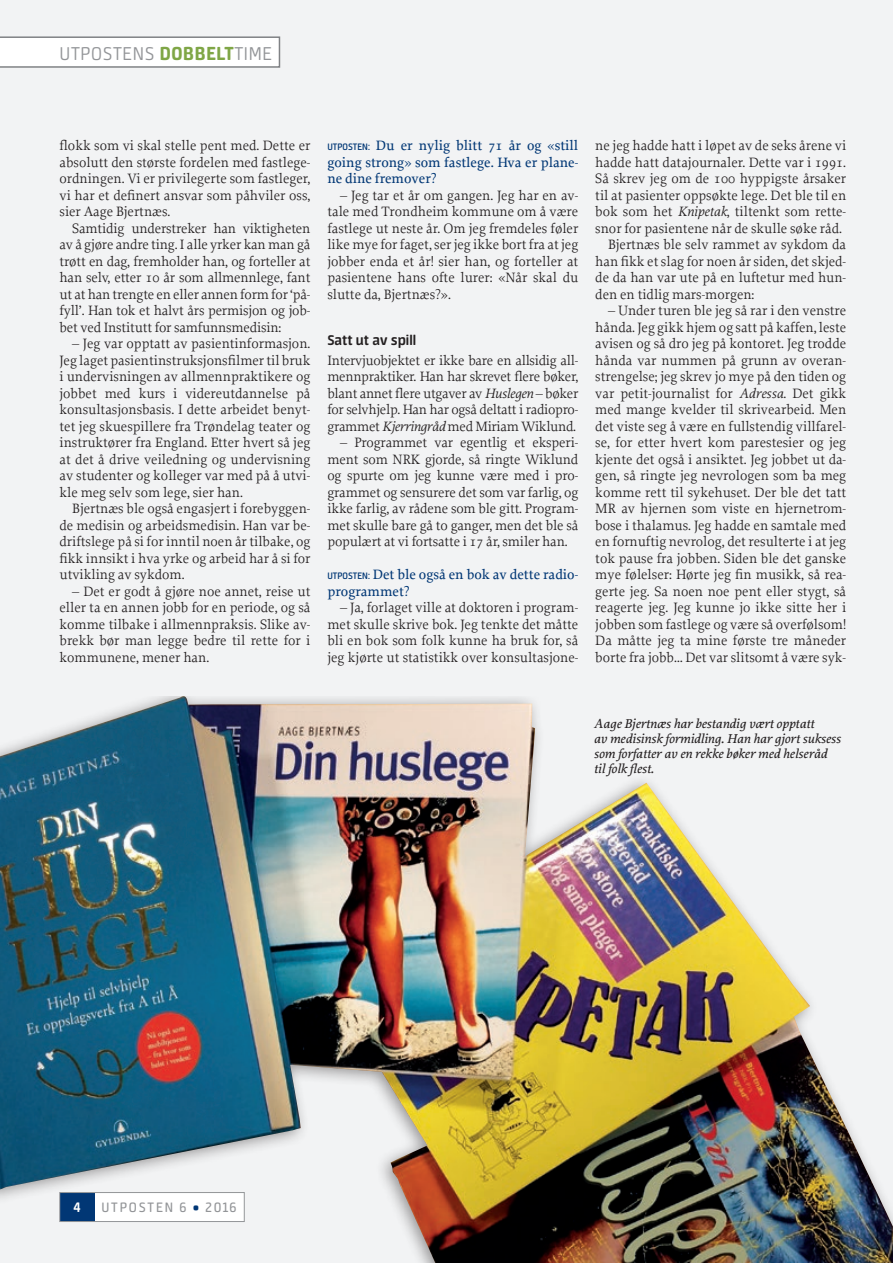
<style>
.page{position:relative;width:893px;height:1263px;background:#f2f3f4}
.page>*{position:absolute;margin:0;border:0;box-sizing:border-box;transform-origin:0 0}
.t1{font:300 21px "Neuron";letter-spacing:.03em;color:#939598}
.t2{font:700 15.75px "Neuron";color:#231f20}
.t3{font:15.3px "Neuron";letter-spacing:.115em;color:#939598}
.t4{font:700 15.3px "Neuron";color:#fff}
.t5{font:14.25px/16.5px "Proforma";color:#231f20;text-align:justify}
.t6{font:500 14.25px/16.5px "Proforma";color:#013775;text-align:justify}
.t7{font:italic 500 13.5px/15px "Proforma";color:#231f20}
.s1{font-weight:800;color:#7fa646}
.s2{font-family:"Neuron";font-weight:600;font-size:10.5px}
.s3{font-style:italic}
.s4{font-weight:900;color:#013775}
</style>
<div class="page">
<img style="left:0;top:696px;width:893px;height:567px">
<div style="left:60px;top:1192px;width:184px;height:29px;background:#fff"></div>
<div style="left:60px;top:1192px;width:35px;height:29px;background:#013775"></div>
<div style="left:60px;top:1192px;width:184px;height:30px;border:1px solid #939598"></div>
<svg style="left:0;top:36px;width:280px;height:32px"></svg>
<h1 class="t1" style="left:60px;top:42px;width:214px">UTPOSTENS <span class="s1">DOBBELT</span>TIME</h1>
<p class="t5" style="left:60px;top:137px;width:252px">flokk som vi skal stelle pent med. Dette er absolutt den største fordelen med fastlege&shy;ordningen. Vi er privilegerte som fastleger, vi har et definert ansvar som påhviler oss, sier Aage Bjertnæs.</p>
<p class="t5" style="left:60px;top:220px;width:252px;text-indent:13px">Samtidig understreker han viktigheten av å gjøre andre ting. I alle yrker kan man gå trøtt en dag, fremholder han, og forteller at han selv, etter 10 år som allmennlege, fant ut at han trengte en eller annen form for ‘på&shy;fyll’. Han tok et halvt års permisjon og job&shy;bet ved Institutt for samfunnsmedisin:</p>
<p class="t5" style="left:60px;top:335px;width:252px;text-indent:13px">– Jeg var opptatt av pasientinformasjon.<br>Jeg laget pasientinstruksjonsfilmer til bruk i undervisningen av allmennpraktikere og jobbet med kurs i videreutdannelse på konsultasjonsbasis. I dette arbeidet benyt&shy;tet jeg skuespillere fra Trøndelag teater og instruktører fra England. Etter hvert så jeg at det å drive veiledning og undervisning av studenter og kolleger var med på å utvi&shy;kle meg selv som lege, sier han.</p>
<p class="t5" style="left:60px;top:500px;width:252px;text-indent:13px">Bjertnæs ble også engasjert i forebyggen&shy;de medisin og arbeidsmedisin. Han var be&shy;driftslege på si for inntil noen år tilbake, og fikk innsikt i hva yrke og arbeid har å si for utvikling av sykdom.</p>
<p class="t5" style="left:60px;top:583px;width:252px;text-indent:13px">– Det er godt å gjøre noe annet, reise ut eller ta en annen jobb for en periode, og så komme tilbake i allmennpraksis. Slike av&shy;brekk bør man legge bedre til rette for i kommunene, mener han.</p>
<p class="t6" style="left:327px;top:137px;width:252px"><span class="s2">UTPOSTEN:</span> Du er nylig blitt 71 år og «still going strong» som fastlege. Hva er plane&shy;ne dine fremover?</p>
<p class="t5" style="left:327px;top:187px;width:252px;text-indent:13px">– Jeg tar et år om gangen. Jeg har en av&shy;tale med Trondheim kommune om å være fastlege ut neste år. Om jeg fremdeles føler like mye for faget, ser jeg ikke bort fra at jeg jobber enda et år! sier han, og forteller at pasientene hans ofte lurer: «Når skal du slutte da, Bjertnæs?».</p>
<p class="t2" style="left:327px;top:331px;width:90px">Satt ut av spill</p>
<p class="t5" style="left:327px;top:352px;width:252px">Intervjuobjektet er ikke bare en allsidig all&shy;mennpraktiker. Han har skrevet flere bøker, blant annet flere utgaver av <span class="s3">Huslegen</span> – bøker for selvhjelp. Han har også deltatt i radiopro&shy;grammet <span class="s3">Kjerringråd</span> med Miriam Wiklund.</p>
<p class="t5" style="left:327px;top:434px;width:252px;text-indent:13px">– Programmet var egentlig et eksperi&shy;ment som NRK gjorde, så ringte Wiklund og spurte om jeg kunne være med i pro&shy;grammet og sensurere det som var farlig, og ikke farlig, av rådene som ble gitt. Program&shy;met skulle bare gå to ganger, men det ble så populært at vi fortsatte i 17 år, smiler han.</p>
<p class="t6" style="left:327px;top:566px;width:252px"><span class="s2">UTPOSTEN:</span> Det ble også en bok av dette radio&shy;programmet?</p>
<p class="t5" style="left:327px;top:599px;width:252px;text-indent:13px">– Ja, forlaget ville at doktoren i program&shy;met skulle skrive bok. Jeg tenkte det måtte bli en bok som folk kunne ha bruk for, så jeg kjørte ut statistikk over konsultasjone-</p>
<p class="t5" style="left:595px;top:137px;width:252px">ne jeg hadde hatt i løpet av de seks årene vi</p>
<p class="t5" style="left:595px;top:154px;width:252px">hadde hatt datajournaler. Dette var i 1991.</p>
<p class="t5" style="left:595px;top:170px;width:252px">Så skrev jeg om de 100 hyppigste årsaker</p>
<p class="t5" style="left:595px;top:187px;width:252px">til at pasienter oppsøkte lege. Det ble til en</p>
<p class="t5" style="left:595px;top:203px;width:252px">bok som het <span class="s3">Knipetak</span>, tiltenkt som rette-</p>
<p class="t5" style="left:595px;top:220px;width:248px">snor for pasientene når de skulle søke råd.</p>
<p class="t5" style="left:608px;top:236px;width:240px">Bjertnæs ble selv rammet av sykdom da</p>
<p class="t5" style="left:595px;top:253px;width:252px">han fikk et slag for noen år siden, det skjed-</p>
<p class="t5" style="left:595px;top:269px;width:252px">de da han var ute på en luftetur med hun-</p>
<p class="t5" style="left:595px;top:286px;width:161px">den en tidlig mars-morgen:</p>
<p class="t5" style="left:595px;top:302px;width:252px;text-indent:13px">– Under turen ble jeg så rar i den venstre hånda. Jeg gikk hjem og satt på kaffen, leste avisen og så dro jeg på kontoret. Jeg trodde hånda var nummen på grunn av overan&shy;strengelse; jeg skrev jo mye på den tiden og var petit-journalist for <span class="s3">Adressa</span>. Det gikk med mange kvelder til skrivearbeid. Men det viste seg å være en fullstendig villfarel&shy;se, for etter hvert kom parestesier og jeg kjente det også i ansiktet. Jeg jobbet ut da&shy;gen, så ringte jeg nevrologen som ba meg komme rett til sykehuset. Der ble det tatt MR av hjernen som viste en hjernetrom&shy;bose i thalamus. Jeg hadde en samtale med en fornuftig nevrolog, det resulterte i at jeg tok pause fra jobben. Siden ble det ganske mye følelser: Hørte jeg fin musikk, så rea&shy;gerte jeg. Sa noen noe pent eller stygt, så reagerte jeg. Jeg kunne jo ikke sitte her i jobben som fastlege og være så overfølsom!<br>Da måtte jeg ta mine første tre måneder borte fra jobb… Det var slitsomt å være syk-</p>
<p class="t7" style="left:594px;top:715px;width:248px">Aage Bjertnæs har bestandig vært opptatt<br>av medisinsk formidling. Han har gjort suksess som forfatter av en rekke bøker med helseråd til folk flest.</p>
<p class="t4" style="left:73px;top:1198px;width:9px">4</p>
<p class="t3" style="left:101px;top:1199px;width:137px">UTPOSTEN 6 <span class="s4">•</span> 2016</p>
</div>
